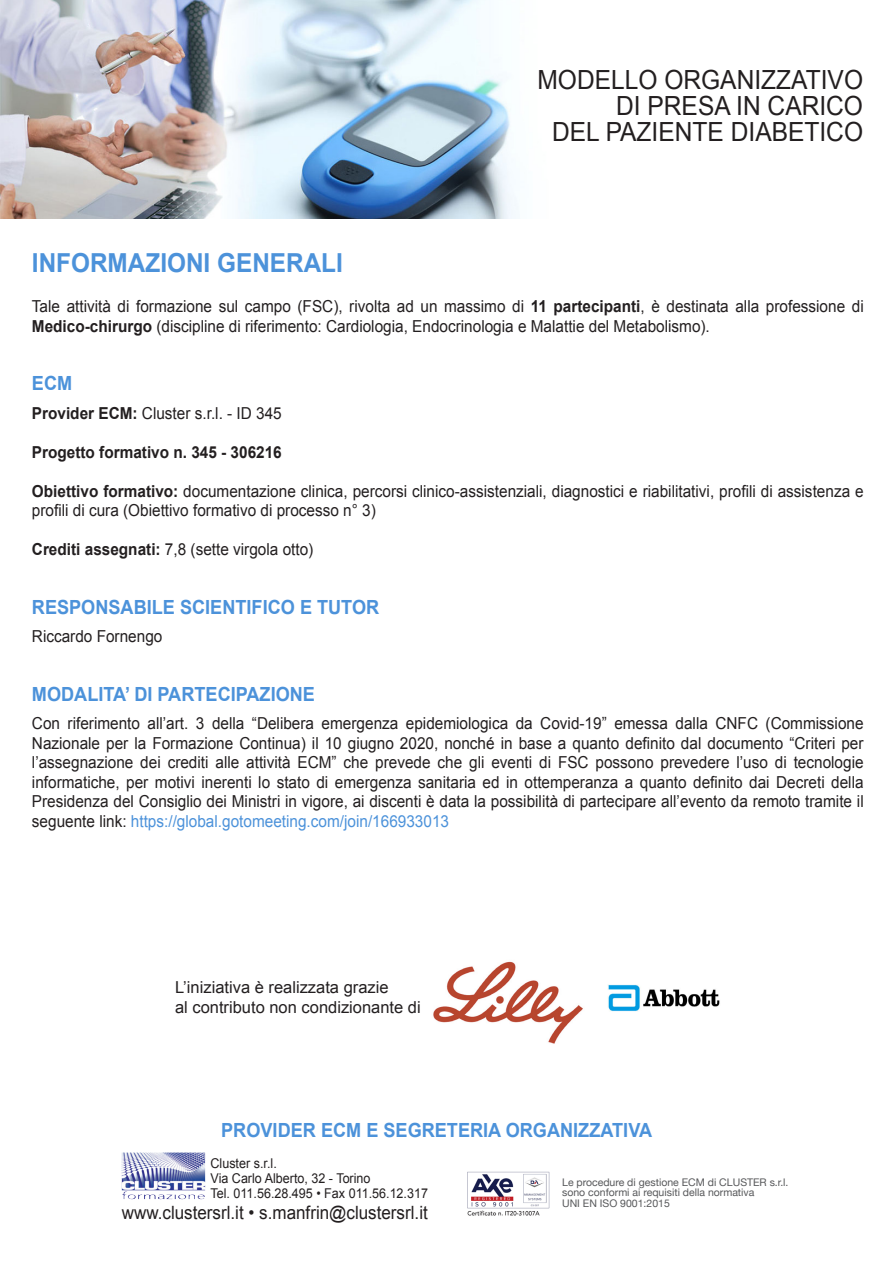
<style>
.page{position:relative;width:893px;height:1263px;background:#fff}
.page>*{position:absolute;margin:0;border:0;box-sizing:border-box;transform-origin:0 0}
.t1{font:26.4px "Arial";color:#231f20;scale:.93 1}
.t2{font:700 26.1px "Arial";color:#4c92da;scale:.93 1}
.t3{font:700 19.5px "Arial";color:#4c92da;scale:.93 1}
.t4{font:18.3px "Arial";color:#231f20;scale:.93 1}
.t5{font:16.5px/19.5px "Arial";color:#231f20;scale:.93 1}
.t6{font:16.5px "Arial";color:#231f20}
.t7{font:700 16.5px "Arial";color:#231f20;scale:.93 1}
.t8{font:13.5px "Arial";color:#231f20;scale:.93 1}
.t9{font:10.5px "Helvetica Neue";color:#57585a}
.s1{font-weight:700}
.s2{color:#4c92da}
</style>
<div class="page">
<img style="left:122px;top:1152px;width:83px;height:47px">
<img style="left:608px;top:984px;width:112px;height:27px">
<img style="left:433px;top:961px;width:150px;height:83px">
<img style="left:467px;top:1171px;width:83px;height:45px">
<img style="left:0;top:0;width:518px;height:219px">
<p class="t2" style="left:32px;top:246px;width:336px">INFORMAZIONI GENERALI</p>
<p class="t1" style="left:537px;top:63px;width:352px">MODELLO ORGANIZZATIVO</p>
<p class="t1" style="left:616px;top:88px;width:267px">DI PRESA IN CARICO</p>
<p class="t1" style="left:552px;top:114px;width:336px">DEL PAZIENTE DIABETICO</p>
<p class="t5" style="left:32px;top:297px;width:896px">Tale attività di formazione sul campo (FSC), rivolta ad un massimo di <span class="s1">11 partecipanti</span>, è destinata alla professione di<br><span class="s1">Medico-chirurgo</span> (discipline di riferimento: Cardiologia, Endocrinologia e Malattie del Metabolismo).</p>
<p class="t3" style="left:32px;top:370px;width:45px">ECM</p>
<p class="t5" style="left:32px;top:403px;width:270px"><span class="s1">Provider ECM:</span> Cluster s.r.l. - ID 345</p>
<p class="t7" style="left:32px;top:441px;width:270px">Progetto formativo n. 345 - 306216</p>
<p class="t5" style="left:32px;top:481px;width:896px"><span class="s1">Obiettivo formativo:</span> documentazione clinica, percorsi clinico-assistenziali, diagnostici e riabilitativi, profili di assistenza e profili di cura (Obiettivo formativo di processo n° 3)</p>
<p class="t5" style="left:32px;top:540px;width:304px"><span class="s1">Crediti assegnati:</span> 7,8 (sette virgola otto)</p>
<p class="t3" style="left:32px;top:594px;width:375px">RESPONSABILE SCIENTIFICO E TUTOR</p>
<p class="t5" style="left:32px;top:627px;width:142px">Riccardo Fornengo</p>
<p class="t3" style="left:32px;top:681px;width:306px">MODALITA’ DI PARTECIPAZIONE</p>
<p class="t5" style="left:32px;top:714px;width:896px;text-align:justify">Con riferimento all’art. 3 della “Delibera emergenza epidemiologica da Covid-19” emessa dalla CNFC (Commissione Nazionale per la Formazione Continua) il 10 giugno 2020, nonché in base a quanto definito dal documento “Criteri per l’assegnazione dei crediti alle attività ECM” che prevede che gli eventi di FSC possono prevedere l’uso di tecnologie informatiche, per motivi inerenti lo stato di emergenza sanitaria ed in ottemperanza a quanto definito dai Decreti della Presidenza del Consiglio dei Ministri in vigore, ai discenti è data la possibilità di partecipare all’evento da remoto tramite il seguente link: <span class="s2">https://global.gotomeeting.com/join/166933013</span></p>
<p class="t6" style="left:175px;top:977px;width:215px">L’iniziativa è realizzata grazie</p>
<p class="t6" style="left:175px;top:996px;width:247px">al contributo non condizionante di</p>
<p class="t3" style="left:221px;top:1117px;width:465px">PROVIDER ECM E SEGRETERIA ORGANIZZATIVA</p>
<p class="t8" style="left:211px;top:1155px;width:73px">Cluster s.r.l.</p>
<p class="t8" style="left:211px;top:1170px;width:174px">Via Carlo Alberto, 32 - Torino</p>
<p class="t8" style="left:211px;top:1185px;width:235px">Tel. 011.56.28.495 • Fax 011.56.12.317</p>
<p class="t4" style="left:122px;top:1200px;width:330px">www.clustersrl.it • s.manfrin@clustersrl.it</p>
<p class="t9" style="left:562px;top:1174px;width:228px">Le procedure di gestione ECM di CLUSTER s.r.l.</p>
<p class="t9" style="left:562px;top:1185px;width:194px">sono conformi ai requisiti della normativa</p>
<p class="t9" style="left:562px;top:1195px;width:109px">UNI EN ISO 9001:2015</p>
</div>
